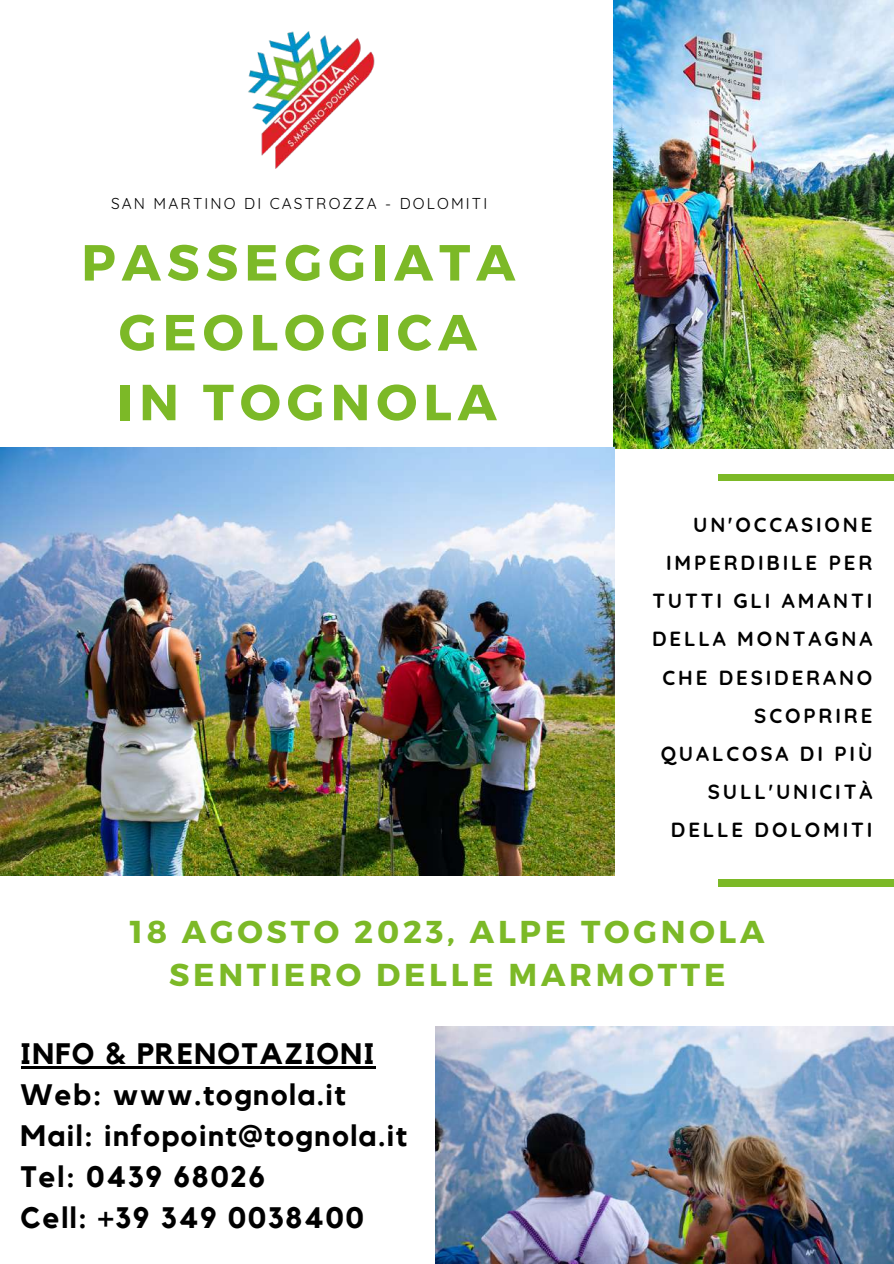
<style>
.page{position:relative;width:894px;height:1264px;background:#fff}
.page>*{position:absolute;margin:0;border:0;box-sizing:border-box;transform-origin:0 0}
.t1{font:700 50.55px/69.8px "Montserrat";letter-spacing:.12em;color:#7cb927;text-align:center}
.t2{font:700 31.65px/44px "Montserrat";letter-spacing:.12em;color:#7cb927;text-align:center}
.t3{font:700 29.55px/41.1px "Kollektif";letter-spacing:.05em;color:#000}
.t4{font:700 20.4px/38.1px "Quicksand";letter-spacing:.14em;color:#000;text-align:right}
.t5{font:15.3px "Quicksand";letter-spacing:.14em;color:#000}
</style>
<div class="page">
<div style="left:717px;top:474px;width:176px;height:7px;background:#7cb927"></div>
<div style="left:717px;top:879px;width:176px;height:8px;background:#7cb927"></div>
<img style="left:435px;top:1026px;width:458px;height:237px">
<img style="left:613px;top:0;width:280px;height:448px">
<img style="left:0;top:448px;width:614px;height:427px">
<img style="left:248px;top:31px;width:127px;height:138px">
<hr style="left:21px;top:1066px;width:354px;height:2px;background:#000">
<p class="t5" style="left:111px;top:194px;width:377px">SAN MARTINO DI CASTROZZA - DOLOMITI</p>
<h1 class="t1" style="left:81px;top:225px;width:435px">PASSEGGIATA<br>GEOLOGICA<br>IN TOGNOLA</h1>
<p class="t4" style="left:652px;top:505px;width:222px">UN'OCCASIONE<br>IMPERDIBILE PER<br>TUTTI GLI AMANTI<br>DELLA MONTAGNA<br>CHE DESIDERANO<br>SCOPRIRE<br>QUALCOSA DI PIÙ<br>SULL'UNICITÀ<br>DELLE DOLOMITI</p>
<h2 class="t2" style="left:130px;top:907px;width:636px">18 AGOSTO 2023, ALPE TOGNOLA<br>SENTIERO DELLE MARMOTTE</h2>
<h3 class="t3" style="left:21px;top:1033px;width:388px">INFO &amp; PRENOTAZIONI<br>Web: www.tognola.it<br>Mail: infopoint@tognola.it<br>Tel: 0439 68026<br>Cell: +39 349 0038400</h3>
</div>
